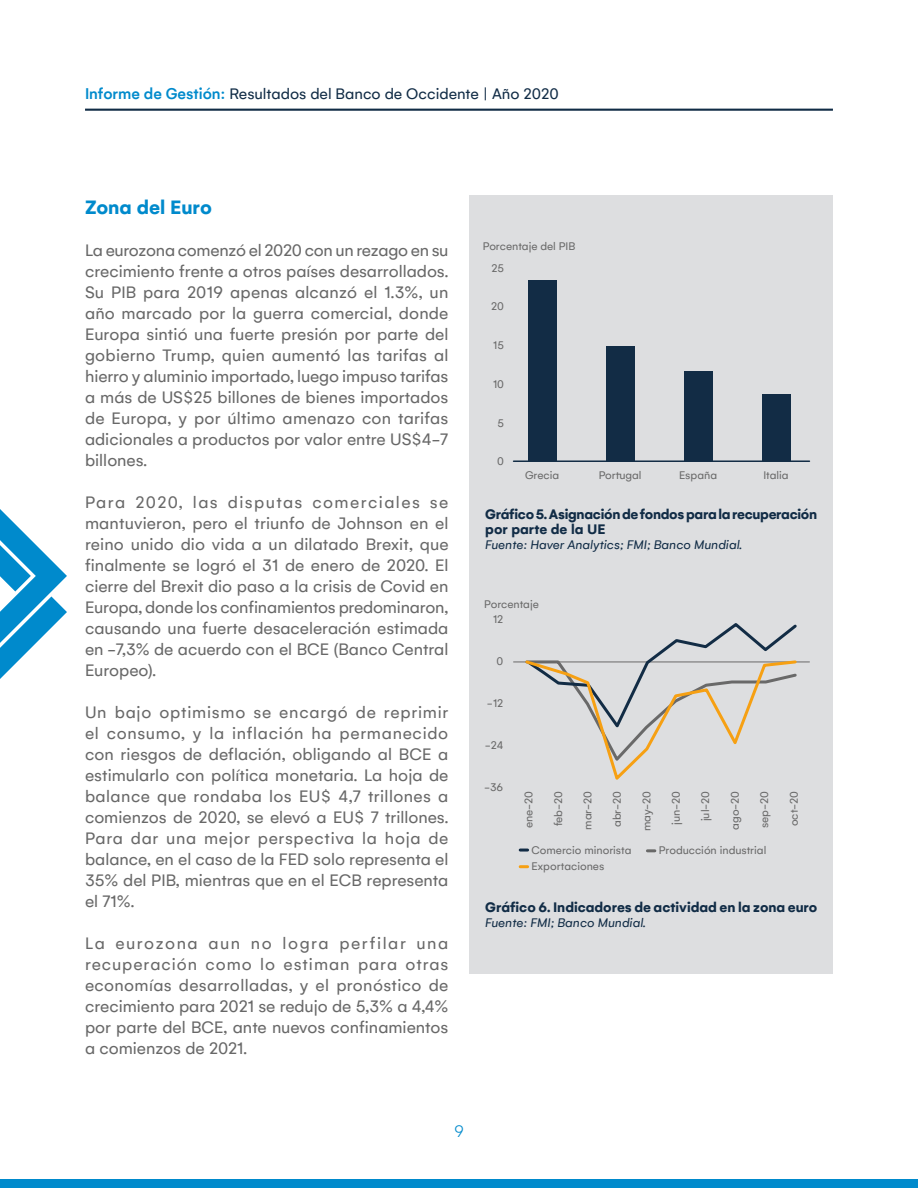
<style>
.page{position:relative;width:918px;height:1188px;background:#fff}
.page>*{position:absolute;margin:0;border:0;box-sizing:border-box;transform-origin:0 0}
.t1{font:700 21px "Gelion";color:#008acc}
.t2{font:18px/21px "Gelion";color:#686868;text-align:justify}
.t3{font:300 18px "Gelion";color:#008acc}
.t4{font:16.5px "Gelion";color:#112c46}
.t5{font:700 15px/15px "Gelion";letter-spacing:-.005em;color:#112c46}
.t6{font:italic 13.5px "Gelion";color:#112c46}
.t7{font:12px "Gelion";color:#696969}
.s1{font-weight:500;color:#008acc}
</style>
<div class="page">
<hr style="left:85px;top:109px;width:748px;height:2px;background:#112c46">
<div style="left:0;top:1179px;width:918px;height:9px;background:#008acc"></div>
<svg style="left:0;top:509px;width:67px;height:170px"></svg>
<div style="left:470px;top:196px;width:363px;height:778px;background:#dddee0"></div>
<hr style="left:514px;top:460px;width:295px;height:2px;background:#122c45">
<div style="left:528px;top:280px;width:29px;height:181px;background:#122c45"></div>
<div style="left:606px;top:346px;width:29px;height:115px;background:#122c45"></div>
<div style="left:684px;top:371px;width:29px;height:90px;background:#122c45"></div>
<div style="left:762px;top:394px;width:28px;height:67px;background:#122c45"></div>
<hr style="left:514px;top:662px;width:295px;height:1px;background:#696969">
<svg style="left:520px;top:849px;width:8px;height:3px"></svg>
<svg style="left:647px;top:849px;width:8px;height:3px"></svg>
<svg style="left:520px;top:865px;width:8px;height:3px"></svg>
<svg style="left:523px;top:623px;width:276px;height:157px"></svg>
<p class="t4" style="left:85px;top:84px;width:475px"><span class="s1">Informe de Gestión:</span> Resultados del Banco de Occidente | Año 2020</p>
<p class="t1" style="left:85px;top:194px;width:128px">Zona del Euro</p>
<p class="t2" style="left:85px;top:239px;width:365px">La eurozona comenzó el 2020 con un rezago en su crecimiento frente a otros países desarrollados.<br>Su PIB para 2019 apenas alcanzó el 1.3%, un año marcado por la guerra comercial, donde Europa sintió una fuerte presión por parte del gobierno Trump, quien aumentó las tarifas al hierro y aluminio importado, luego impuso tarifas a más de US$25 billones de bienes importados de Europa, y por último amenazo con tarifas adicionales a productos por valor entre US$4-7 billones.</p>
<p class="t2" style="left:85px;top:491px;width:365px">Para 2020, las disputas comerciales se mantuvieron, pero el triunfo de Johnson en el reino unido dio vida a un dilatado Brexit, que finalmente se logró el 31 de enero de 2020. El cierre del Brexit dio paso a la crisis de Covid en Europa, donde los confinamientos predominaron, causando una fuerte desaceleración estimada en -7,3% de acuerdo con el BCE (Banco Central Europeo).</p>
<p class="t2" style="left:85px;top:701px;width:365px">Un bajo optimismo se encargó de reprimir el consumo, y la inflación ha permanecido con riesgos de deflación, obligando al BCE a estimularlo con política monetaria. La hoja de balance que rondaba los EU$ 4,7 trillones a comienzos de 2020, se elevó a EU$ 7 trillones.<br>Para dar una mejor perspectiva la hoja de balance, en el caso de la FED solo representa el 35% del PIB, mientras que en el ECB representa el 71%.</p>
<p class="t2" style="left:85px;top:932px;width:365px">La eurozona aun no logra perfilar una recuperación como lo estiman para otras economías desarrolladas, y el pronóstico de crecimiento para 2021 se redujo de 5,3% a 4,4% por parte del BCE, ante nuevos confinamientos a comienzos de 2021.</p>
<p class="t7" style="left:483px;top:240px;width:94px">Porcentaje del PIB</p>
<p class="t7" style="left:491px;top:261px;width:14px">25</p>
<p class="t7" style="left:491px;top:299px;width:14px">20</p>
<p class="t7" style="left:493px;top:338px;width:12px">15</p>
<p class="t7" style="left:493px;top:377px;width:13px">10</p>
<p class="t7" style="left:497px;top:416px;width:8px">5</p>
<p class="t7" style="left:497px;top:454px;width:8px">0</p>
<p class="t7" style="left:525px;top:468px;width:36px">Grecia</p>
<p class="t7" style="left:599px;top:468px;width:44px">Portugal</p>
<p class="t7" style="left:679px;top:468px;width:40px">España</p>
<p class="t7" style="left:763px;top:468px;width:27px">Italia</p>
<p class="t5" style="left:485px;top:506px;width:333px">Gráfico 5. Asignación de fondos para la recuperación por parte de la UE</p>
<p class="t6" style="left:485px;top:537px;width:259px">Fuente: Haver Analytics; FMI; Banco Mundial.</p>
<p class="t7" style="left:484px;top:597px;width:56px">Porcentaje</p>
<p class="t7" style="left:493px;top:612px;width:12px">12</p>
<p class="t7" style="left:496px;top:654px;width:8px">0</p>
<p class="t7" style="left:487px;top:696px;width:18px">-12</p>
<p class="t7" style="left:485px;top:738px;width:20px">-24</p>
<p class="t7" style="left:484px;top:780px;width:21px">-36</p>
<p class="t7" style="left:522px;top:828px;width:39px;rotate:-90deg">ene-20</p>
<p class="t7" style="left:551px;top:826px;width:37px;rotate:-90deg">feb-20</p>
<p class="t7" style="left:581px;top:830px;width:40px;rotate:-90deg">mar-20</p>
<p class="t7" style="left:610px;top:827px;width:38px;rotate:-90deg">abr-20</p>
<p class="t7" style="left:640px;top:831px;width:42px;rotate:-90deg">may-20</p>
<p class="t7" style="left:669px;top:825px;width:35px;rotate:-90deg">jun-20</p>
<p class="t7" style="left:698px;top:821px;width:32px;rotate:-90deg">jul-20</p>
<p class="t7" style="left:728px;top:830px;width:40px;rotate:-90deg">ago-20</p>
<p class="t7" style="left:757px;top:828px;width:38px;rotate:-90deg">sep-20</p>
<p class="t7" style="left:787px;top:826px;width:37px;rotate:-90deg">oct-20</p>
<p class="t7" style="left:532px;top:843px;width:101px">Comercio minorista</p>
<p class="t7" style="left:659px;top:843px;width:109px">Producción industrial</p>
<p class="t7" style="left:532px;top:859px;width:74px">Exportaciones</p>
<p class="t5" style="left:485px;top:899px;width:334px">Gráfico 6. Indicadores de actividad en la zona euro</p>
<p class="t6" style="left:485px;top:915px;width:162px">Fuente: FMI; Banco Mundial.</p>
<p class="t3" style="left:454px;top:1121px;width:11px">9</p>
</div>
